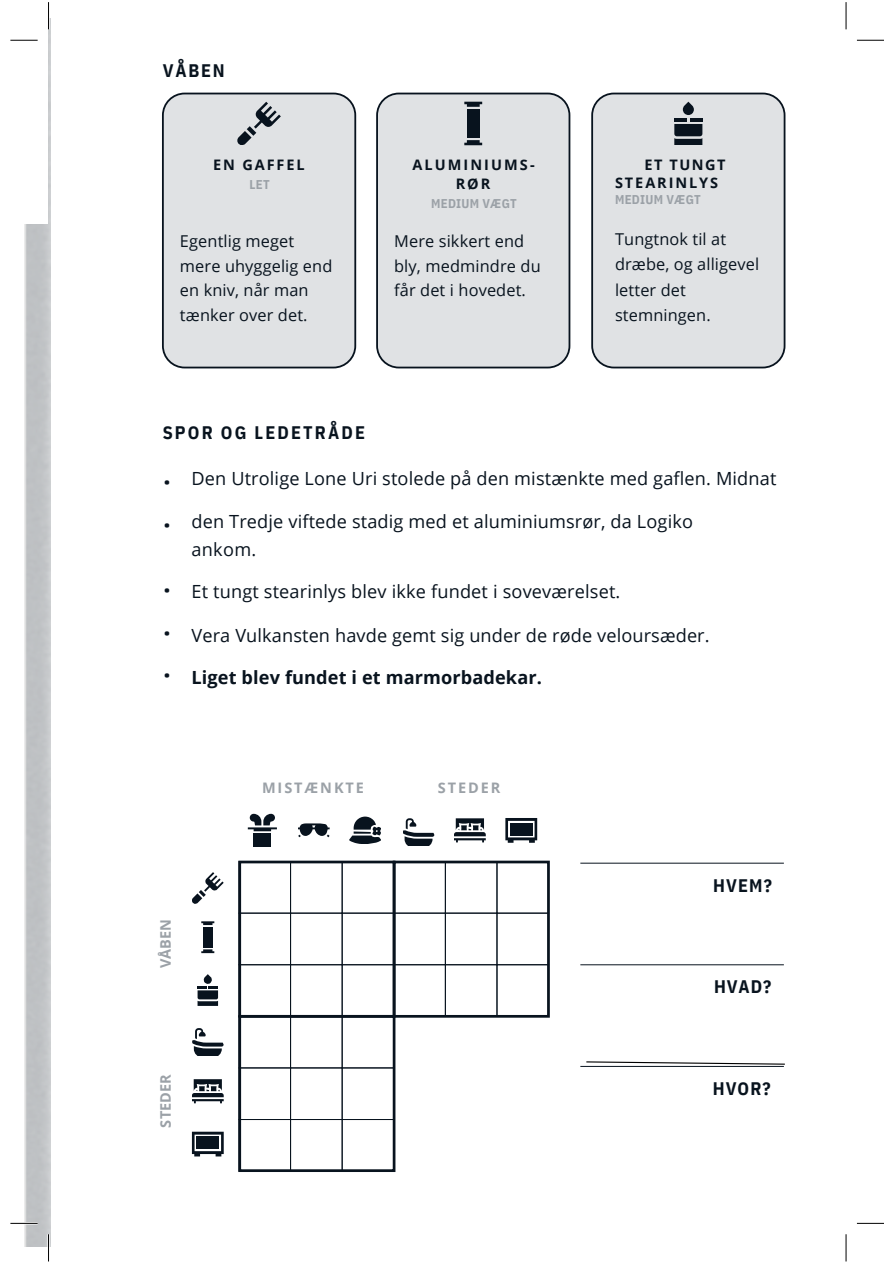
<style>
.page{position:relative;width:894px;height:1264px;background:#fff}
.page>*{position:absolute;margin:0;border:0;box-sizing:border-box;transform-origin:0 0}
.t1{font:18.15px/28.5px "Open Sans";letter-spacing:.01em;color:#08131e}
.t2{font:700 18.15px "Open Sans";letter-spacing:.01em;color:#08131e}
.t3{font:700 18.15px "IBM Plex Sans Cond";letter-spacing:.1em;color:#08131e}
.t4{font:700 18.15px "IBM Plex Sans Cond";letter-spacing:.12em;color:#08131e}
.t5{font:18.15px "IBM Plex Sans";color:#08131e}
.t6{font:16.35px/24.5px "Open Sans";letter-spacing:.01em;color:#08131e}
.t7{font:700 14.55px/19px "Open Sans";letter-spacing:.13em;color:#08131e;text-align:center}
.t8{font:700 14.55px "Open Sans";letter-spacing:.13em;color:#9ba1a7}
.t9{font:700 12.75px "IBM Plex Sans Cond";letter-spacing:.02em;color:#9ba1a7}
</style>
<div class="page">
<img style="left:25px;top:18px;width:26px;height:1228px">
<div style="left:0;top:3px;width:48px;height:220px;background:#fff"></div>
<div style="left:341px;top:1119px;width:53px;height:52px;border:1px solid #08131e"></div>
<div style="left:290px;top:1119px;width:52px;height:52px;border:1px solid #08131e"></div>
<div style="left:238px;top:1119px;width:53px;height:52px;border:1px solid #08131e"></div>
<div style="left:341px;top:1067px;width:53px;height:52px;border:1px solid #08131e"></div>
<div style="left:238px;top:1067px;width:53px;height:52px;border:1px solid #08131e"></div>
<div style="left:341px;top:1015px;width:53px;height:53px;border:1px solid #08131e"></div>
<div style="left:290px;top:1015px;width:52px;height:53px;border:1px solid #08131e"></div>
<div style="left:238px;top:1015px;width:53px;height:53px;border:1px solid #08131e"></div>
<div style="left:445px;top:964px;width:52px;height:52px;border:1px solid #08131e"></div>
<div style="left:341px;top:964px;width:53px;height:52px;border:1px solid #08131e"></div>
<div style="left:238px;top:964px;width:53px;height:52px;border:1px solid #08131e"></div>
<div style="left:496px;top:912px;width:53px;height:53px;border:1px solid #08131e"></div>
<div style="left:445px;top:912px;width:52px;height:53px;border:1px solid #08131e"></div>
<div style="left:393px;top:912px;width:52px;height:53px;border:1px solid #08131e"></div>
<div style="left:341px;top:912px;width:53px;height:53px;border:1px solid #08131e"></div>
<div style="left:290px;top:912px;width:52px;height:53px;border:1px solid #08131e"></div>
<div style="left:238px;top:912px;width:53px;height:53px;border:1px solid #08131e"></div>
<div style="left:445px;top:861px;width:52px;height:52px;border:1px solid #08131e"></div>
<div style="left:341px;top:861px;width:53px;height:52px;border:1px solid #08131e"></div>
<div style="left:238px;top:861px;width:53px;height:52px;border:1px solid #08131e"></div>
<svg style="left:192px;top:872px;width:32px;height:31px"></svg>
<svg style="left:403px;top:818px;width:31px;height:28px"></svg>
<div style="left:253px;top:833px;width:18px;height:13px;background:#08131e"></div>
<svg style="left:248px;top:813px;width:29px;height:18px"></svg>
<svg style="left:454px;top:818px;width:31px;height:24px"></svg>
<svg style="left:298px;top:823px;width:31px;height:14px"></svg>
<svg style="left:505px;top:818px;width:32px;height:24px"></svg>
<div style="left:509px;top:822px;width:23px;height:13px;background:#08131e"></div>
<svg style="left:349px;top:816px;width:32px;height:28px"></svg>
<svg style="left:192px;top:1028px;width:31px;height:28px"></svg>
<svg style="left:201px;top:921px;width:13px;height:4px"></svg>
<svg style="left:201px;top:949px;width:13px;height:4px"></svg>
<div style="left:203px;top:926px;width:9px;height:21px;background:#08131e"></div>
<svg style="left:192px;top:1079px;width:32px;height:24px"></svg>
<svg style="left:197px;top:974px;width:21px;height:31px"></svg>
<svg style="left:192px;top:1131px;width:32px;height:25px"></svg>
<div style="left:196px;top:1136px;width:23px;height:13px;background:#08131e"></div>
<div style="left:238px;top:1014px;width:157px;height:157px;border:3px solid #08131e"></div>
<div style="left:392px;top:860px;width:157px;height:157px;border:3px solid #08131e"></div>
<div style="left:238px;top:860px;width:157px;height:157px;border:3px solid #08131e"></div>
<div style="left:592px;top:93px;width:192px;height:274px;background:#e0e2e4;border-radius:22px"></div>
<div style="left:591px;top:93px;width:194px;height:275px;border:2px solid #08131e;border-radius:22px"></div>
<div style="left:377px;top:93px;width:192px;height:274px;background:#e0e2e4;border-radius:22px"></div>
<div style="left:376px;top:93px;width:194px;height:275px;border:2px solid #08131e;border-radius:22px"></div>
<div style="left:163px;top:93px;width:192px;height:274px;background:#e0e2e4;border-radius:22px"></div>
<div style="left:162px;top:93px;width:194px;height:275px;border:2px solid #08131e;border-radius:22px"></div>
<svg style="left:237px;top:102px;width:44px;height:43px"></svg>
<svg style="left:464px;top:102px;width:18px;height:5px"></svg>
<svg style="left:464px;top:140px;width:18px;height:5px"></svg>
<div style="left:466px;top:109px;width:13px;height:29px;background:#08131e"></div>
<svg style="left:674px;top:102px;width:28px;height:43px"></svg>
<hr style="left:580px;top:862px;width:203px;height:1px;background:#08131e">
<hr style="left:580px;top:964px;width:203px;height:1px;background:#08131e">
<hr style="left:580px;top:1065px;width:203px;height:1px;background:#08131e">
<hr style="left:10px;top:1222px;width:28px;height:2px;background:#fff">
<hr style="left:47px;top:2px;width:3px;height:27px;background:#fff">
<hr style="left:47px;top:1234px;width:3px;height:27px;background:#fff">
<svg style="left:10px;top:40px;width:28px;height:1px"></svg>
<svg style="left:856px;top:40px;width:27px;height:1px"></svg>
<svg style="left:10px;top:1223px;width:28px;height:1px"></svg>
<svg style="left:856px;top:1223px;width:27px;height:1px"></svg>
<svg style="left:48px;top:2px;width:1px;height:27px"></svg>
<svg style="left:48px;top:1234px;width:1px;height:27px"></svg>
<svg style="left:845px;top:2px;width:1px;height:27px"></svg>
<svg style="left:845px;top:1234px;width:1px;height:27px"></svg>
<svg style="left:586px;top:1061px;width:199px;height:4px"></svg>
<p class="t3" style="left:163px;top:59px;width:63px">VÅBEN</p>
<h2 class="t7" style="left:213px;top:155px;width:93px">EN GAFFEL</h2>
<h1 class="t9" style="left:249px;top:176px;width:22px">LET</h1>
<h2 class="t7" style="left:412px;top:155px;width:124px">ALUMINIUMS-<br>RØR</h2>
<h2 class="t9" style="left:431px;top:195px;width:87px">MEDIUM VÆGT</h2>
<h1 class="t6" style="left:180px;top:228px;width:154px">Egentlig meget mere uhyggelig end en kniv, når man tænker over det.</h1>
<p class="t6" style="left:394px;top:228px;width:148px">Mere sikkert end bly, medmindre du får det i hovedet.</p>
<h1 class="t4" style="left:163px;top:420px;width:204px">SPOR OG LEDETRÅDE</h1>
<p class="t7" style="left:644px;top:155px;width:83px">ET TUNGT</p>
<p class="t7" style="left:615px;top:172px;width:105px">STEARINLYS</p>
<p class="t9" style="left:615px;top:191px;width:87px">MEDIUM VÆGT</p>
<h1 class="t6" style="left:615px;top:226px;width:145px;line-height:25.3px">Tungtnok til at dræbe, og alligevel letter det stemningen.</h1>
<p class="t5" style="left:163px;top:470px;width:9px">•</p>
<p class="t5" style="left:163px;top:512px;width:9px">•</p>
<p class="t5" style="left:163px;top:577px;width:9px">•</p>
<p class="t5" style="left:163px;top:620px;width:9px">•</p>
<p class="t5" style="left:163px;top:662px;width:9px">•</p>
<h2 class="t1" style="left:191px;top:464px;width:586px">Den Utrolige Lone Uri stolede på den mistænkte med gaflen. Midnat</h2>
<h2 class="t1" style="left:191px;top:506px;width:503px">den Tredje viftede stadig med et aluminiumsrør, da Logiko ankom.</h2>
<p class="t1" style="left:191px;top:577px;width:430px">Et tungt stearinlys blev ikke fundet i soveværelset.</p>
<p class="t1" style="left:191px;top:620px;width:519px">Vera Vulkansten havde gemt sig under de røde veloursæder.</p>
<p class="t2" style="left:191px;top:664px;width:352px">Liget blev fundet i et marmorbadekar.</p>
<p class="t8" style="left:155px;top:968px;width:51px;rotate:-90deg">VÅBEN</p>
<p class="t8" style="left:155px;top:1127px;width:55px;rotate:-90deg">STEDER</p>
<p class="t8" style="left:262px;top:777px;width:103px">MISTÆNKTE</p>
<p class="t8" style="left:438px;top:777px;width:64px">STEDER</p>
<h2 class="t3" style="left:713px;top:873px;width:60px">HVEM?</h2>
<p class="t3" style="left:714px;top:974px;width:58px">HVAD?</p>
<p class="t3" style="left:712px;top:1076px;width:59px">HVOR?</p>
</div>
